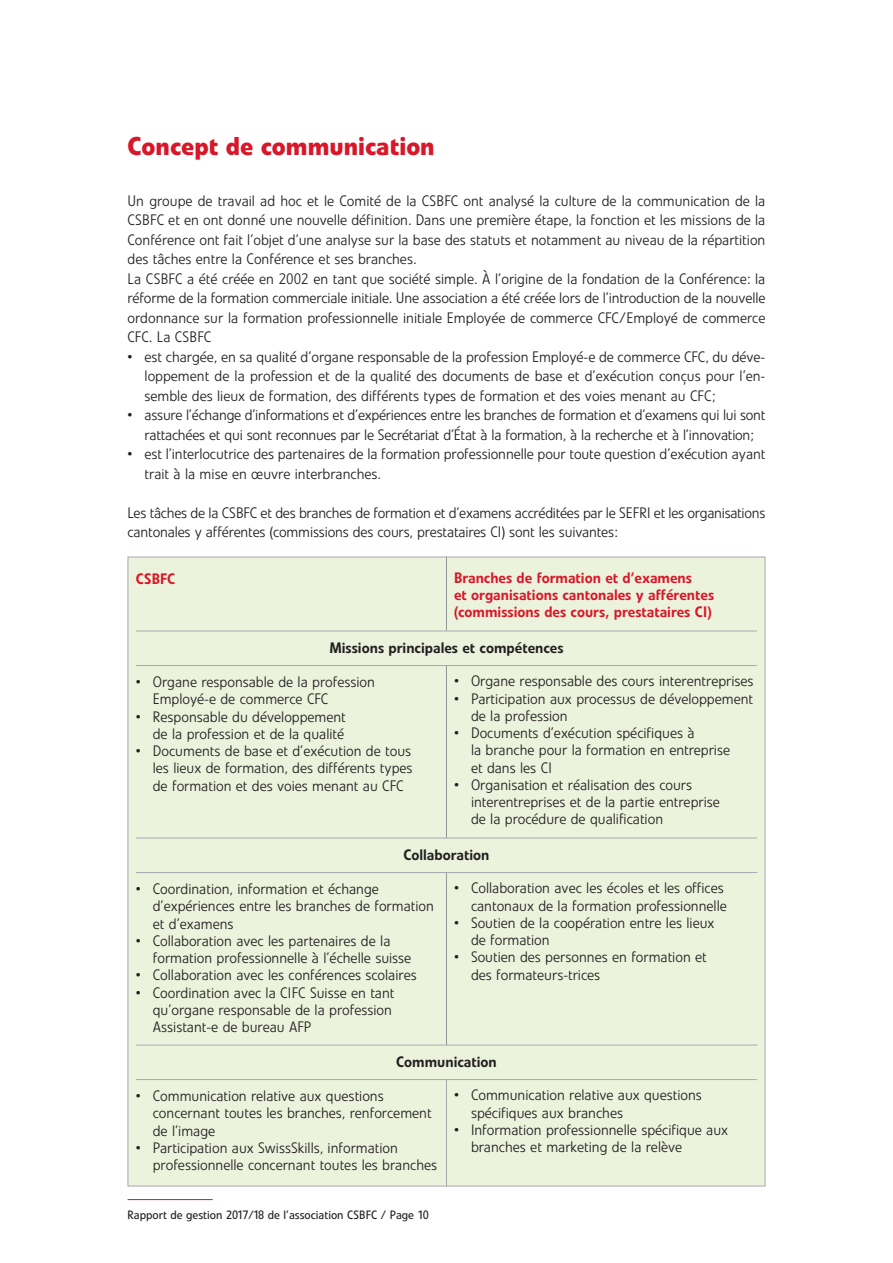
<style>
.page{position:relative;width:893px;height:1263px;background:#fff}
.page>*{position:absolute;margin:0;border:0;box-sizing:border-box;transform-origin:0 0}
.t1{font:700 25.5px "Evo BQ";color:#d81729}
.t2{font:300 15px/17.2px "Evo BQ";color:#231f20}
.t3{font:500 15px/17.2px "Evo BQ";color:#d81729}
.t4{font:500 15px "Evo BQ";color:#231f20}
.t5{font:12px "Evo BQ";color:#231f20}
</style>
<div class="page">
<hr style="left:128px;top:1199px;width:85px;height:1px;background:#d81729">
<div style="left:128px;top:557px;width:637px;height:629px;background:#ecf3dd"></div>
<hr style="left:136px;top:631px;width:621px;height:1px;background:#a8a9ad">
<hr style="left:136px;top:665px;width:621px;height:1px;background:#a8a9ad">
<hr style="left:136px;top:838px;width:621px;height:1px;background:#a8a9ad">
<hr style="left:136px;top:872px;width:621px;height:1px;background:#a8a9ad">
<hr style="left:136px;top:1045px;width:621px;height:1px;background:#a8a9ad">
<hr style="left:136px;top:1079px;width:621px;height:1px;background:#a8a9ad">
<hr style="left:446px;top:557px;width:1px;height:74px;background:#939598">
<hr style="left:446px;top:665px;width:1px;height:173px;background:#939598">
<hr style="left:446px;top:873px;width:1px;height:172px;background:#939598">
<hr style="left:446px;top:1079px;width:1px;height:107px;background:#a8a9ad">
<h1 class="t1" style="left:128px;top:130px;width:309px">Concept de communication</h1>
<p class="t2" style="left:128px;top:190px;width:639px;line-height:19.5px">Un groupe de travail ad hoc et le Comité de la CSBFC ont analysé la culture de la communication de la CSBFC et en ont donné une nouvelle définition. Dans une première étape, la fonction et les missions de la Conférence ont fait l’objet d’une analyse sur la base des statuts et notamment au niveau de la répartition des tâches entre la Conférence et ses branches.<br>La CSBFC a été créée en 2002 en tant que société simple. À l’origine de la fondation de la Conférence: la réforme de la formation commerciale initiale. Une association a été créée lors de l’introduction de la nouvelle ordonnance sur la formation professionnelle initiale Employée de commerce CFC/Employé de commerce CFC. La CSBFC</p>
<p class="t2" style="left:145px;top:346px;width:622px;line-height:19.5px;text-align:justify;text-indent:-17px">• est chargée, en sa qualité d’organe responsable de la profession Employé-e de commerce CFC, du déve&shy;loppement de la profession et de la qualité des documents de base et d’exécution conçus pour l’en&shy;semble des lieux de formation, des différents types de formation et des voies menant au CFC;</p>
<p class="t2" style="left:128px;top:405px;width:639px;line-height:19.5px;text-align:center">• assure l’échange d’informations et d’expériences entre les branches de formation et d’examens qui lui sont rattachées et qui sont reconnues par le Secrétariat d’État à la formation, à la recherche et à l’innovation;</p>
<p class="t2" style="left:145px;top:444px;width:622px;line-height:19.5px;text-indent:-17px">• est l’interlocutrice des partenaires de la formation professionnelle pour toute question d’exécution ayant trait à la mise en œuvre interbranches.</p>
<p class="t2" style="left:128px;top:502px;width:639px;line-height:19.5px">Les tâches de la CSBFC et des branches de formation et d’examens accréditées par le SEFRI et les organisations cantonales y afférentes (commissions des cours, prestataires CI) sont les suivantes:</p>
<p class="t3" style="left:136px;top:569px;width:41px">CSBFC</p>
<p class="t3" style="left:454px;top:569px;width:262px">Branches de formation et d’examens<br>et organisations cantonales y afférentes (commissions des cours, prestataires CI)</p>
<p class="t4" style="left:329px;top:638px;width:236px">Missions principales et compétences</p>
<p class="t2" style="left:153px;top:673px;width:224px;text-indent:-17px">• Organe responsable de la profession<br>Employé-e de commerce CFC</p>
<p class="t2" style="left:136px;top:707px;width:212px;text-align:right">• Responsable du développement de la profession et de la qualité</p>
<p class="t2" style="left:153px;top:742px;width:261px;text-align:justify;text-indent:-17px">• Documents de base et d’exécution de tous les lieux de formation, des différents types de formation et des voies menant au CFC</p>
<p class="t2" style="left:454px;top:672px;width:301px">• Organe responsable des cours interentreprises</p>
<p class="t2" style="left:471px;top:689px;width:284px;text-indent:-17px">• Participation aux processus de développement de la profession</p>
<p class="t2" style="left:471px;top:724px;width:261px;text-indent:-17px">• Documents d’exécution spécifiques à<br>la branche pour la formation en entreprise et dans les CI</p>
<p class="t2" style="left:471px;top:776px;width:250px;text-indent:-17px">• Organisation et réalisation des cours interentreprises et de la partie entreprise de la procédure de qualification</p>
<p class="t4" style="left:403px;top:845px;width:88px">Collaboration</p>
<p class="t2" style="left:153px;top:880px;width:283px;text-indent:-17px">• Coordination, information et échange d’expériences entre les branches de formation et d’examens</p>
<p class="t2" style="left:153px;top:932px;width:260px;text-indent:-17px">• Collaboration avec les partenaires de la formation professionnelle à l’échelle suisse</p>
<p class="t2" style="left:136px;top:966px;width:282px">• Collaboration avec les conférences scolaires</p>
<p class="t2" style="left:153px;top:983px;width:243px;text-indent:-17px">• Coordination avec la CIFC Suisse en tant qu’organe responsable de la profession<br>Assistant-e de bureau AFP</p>
<p class="t4" style="left:396px;top:1052px;width:102px">Communication</p>
<p class="t2" style="left:153px;top:1087px;width:280px;text-indent:-17px">• Communication relative aux questions concernant toutes les branches, renforcement de l’image</p>
<p class="t2" style="left:153px;top:1139px;width:286px;text-indent:-17px">• Participation aux SwissSkills, information professionnelle concernant toutes les branches</p>
<p class="t2" style="left:454px;top:879px;width:274px;text-align:right">• Collaboration avec les écoles et les offices cantonaux de la formation professionnelle</p>
<p class="t2" style="left:471px;top:914px;width:245px;text-indent:-17px">• Soutien de la coopération entre les lieux de formation</p>
<p class="t2" style="left:471px;top:948px;width:237px;text-indent:-17px">• Soutien des personnes en formation et des formateurs-trices</p>
<p class="t2" style="left:471px;top:1086px;width:232px;text-indent:-17px">• Communication relative aux questions spécifiques aux branches</p>
<p class="t2" style="left:471px;top:1121px;width:259px;text-indent:-17px">• Information professionnelle spécifique aux branches et marketing de la relève</p>
<p class="t5" style="left:128px;top:1208px;width:303px">Rapport de gestion 2017/18 de l’association CSBFC / Page 10</p>
</div>
